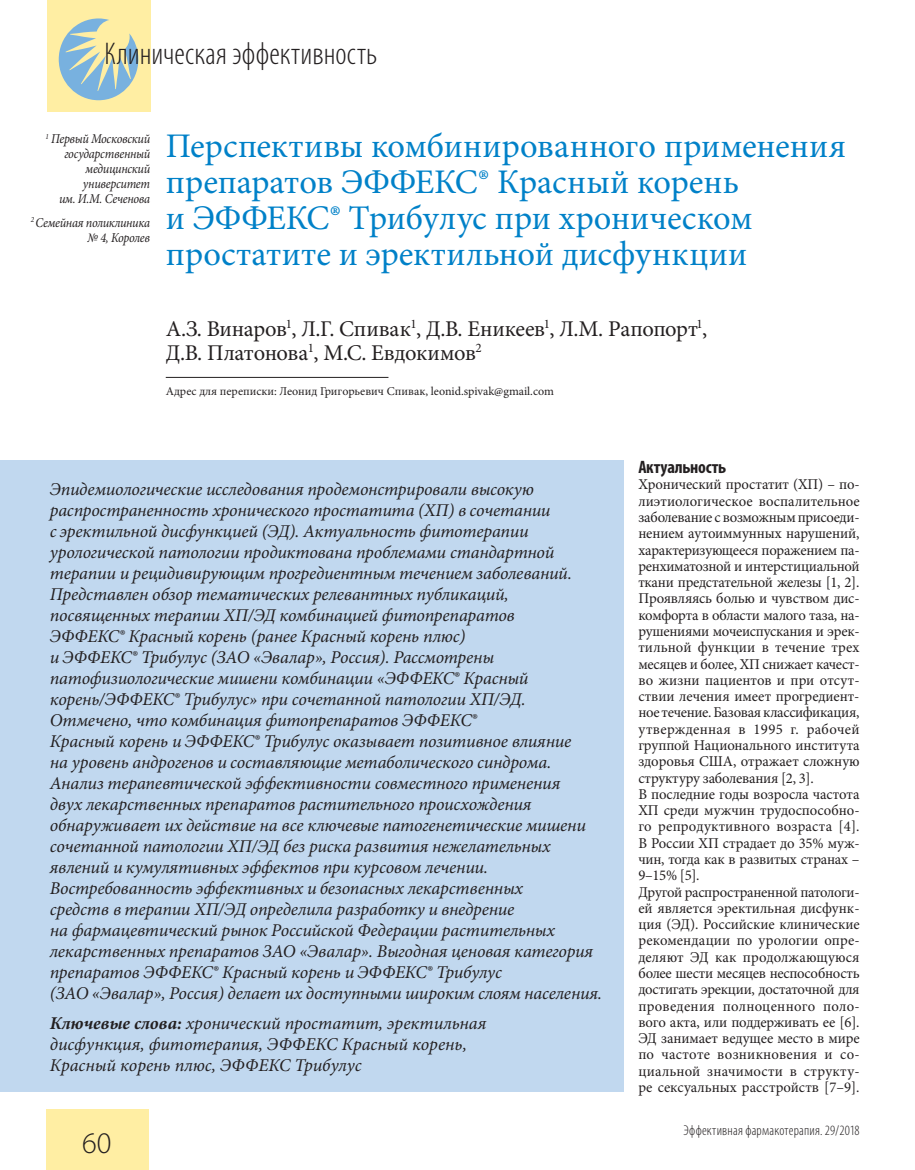
<style>
.page{position:relative;width:915px;height:1170px;background:#fff}
.page>*{position:absolute;margin:0;border:0;box-sizing:border-box;transform-origin:0 0}
.t1{font:34.5px/36px "Minion Pro";color:#0081c8}
.t2{font:300 condensed 31.5px "Myriad Pro";letter-spacing:.01em;color:#231f20}
.t3{font:300 30px "Myriad Pro";color:#231f20}
.t4{font:22.5px/24px "Minion Pro";letter-spacing:-.015em;color:#231f20}
.t5{font:italic 18px/21px "Minion Pro";letter-spacing:-.01em;color:#231f20}
.t6{font:700 condensed 18px "Myriad Pro";letter-spacing:-.015em;color:#231f20}
.t7{font:15px/16.2px "Minion Pro";letter-spacing:-.005em;color:#231f20}
.t8{font:300 condensed 14.25px "Myriad Pro";letter-spacing:.015em;color:#231f20}
.t9{font:italic 13.5px/15px "Minion Pro";letter-spacing:-.02em;color:#231f20;text-align:right;scale:.9 1}
.t10{font:12px "Minion Pro";color:#231f20}
.s1{font-weight:700}
</style>
<div class="page">
<div style="left:47px;top:1108px;width:102px;height:61px;background:#ffeea3"></div>
<div style="left:47px;top:0;width:103px;height:112px;background:#ffeea3"></div>
<svg style="left:59px;top:18px;width:79px;height:82px"></svg>
<hr style="left:166px;top:377px;width:222px;height:1px;background:#231f20">
<div style="left:0;top:460px;width:623px;height:631px;background:#c1d8ef"></div>
<h2 class="t2" style="left:104px;top:35px;width:274px">Клиническая эффективность</h2>
<p class="t9" style="left:46px;top:131px;width:118px"><sup>1</sup> Первый Московский государственный медицинский университет<br>им. И.М. Сеченова</p>
<p class="t9" style="left:31px;top:215px;width:134px"><sup>2</sup> Семейная поликлиника № 4, Королев</p>
<h1 class="t1" style="left:166px;top:128px;width:681px">Перспективы комбинированного применения препаратов ЭФФЕКС® Красный корень<br>и ЭФФЕКС® Трибулус при хроническом простатите и эректильной дисфункции</h1>
<p class="t4" style="left:166px;top:317px;width:543px">А.З. Винаров<sup>1</sup>, Л.Г. Спивак<sup>1</sup>, Д.В. Еникеев<sup>1</sup>, Л.М. Рапопорт<sup>1</sup>,<br>Д.В. Платонова<sup>1</sup>, М.С. Евдокимов<sup>2</sup></p>
<p class="t10" style="left:166px;top:383px;width:389px">Адрес для переписки: Леонид Григорьевич Спивак, leonid.spivak@gmail.com</p>
<p class="t5" style="left:50px;top:478px;width:553px">Эпидемиологические исследования продемонстрировали высокую распространенность хронического простатита (ХП) в сочетании<br>с эректильной дисфункцией (ЭД). Актуальность фитотерапии урологической патологии продиктована проблемами стандартной терапии и рецидивирующим прогредиентным течением заболеваний.<br>Представлен обзор тематических релевантных публикаций, посвященных терапии ХП/ЭД комбинацией фитопрепаратов<br>ЭФФЕКС® Красный корень (ранее Красный корень плюс)<br>и ЭФФЕКС® Трибулус (ЗАО «Эвалар», Россия). Рассмотрены патофизиологические мишени комбинации «ЭФФЕКС® Красный корень/ЭФФЕКС® Трибулус» при сочетанной патологии ХП/ЭД.<br>Отмечено, что комбинация фитопрепаратов ЭФФЕКС®<br>Красный корень и ЭФФЕКС® Трибулус оказывает позитивное влияние<br>на уровень андрогенов и составляющие метаболического синдрома.<br>Анализ терапевтической эффективности совместного применения<br>двух лекарственных препаратов растительного происхождения обнаруживает их действие на все ключевые патогенетические мишени сочетанной патологии ХП/ЭД без риска развития нежелательных явлений и кумулятивных эффектов при курсовом лечении.<br>Востребованность эффективных и безопасных лекарственных<br>средств в терапии ХП/ЭД определила разработку и внедрение<br>на фармацевтический рынок Российской Федерации растительных лекарственных препаратов ЗАО «Эвалар». Выгодная ценовая категория препаратов ЭФФЕКС® Красный корень и ЭФФЕКС® Трибулус<br>(ЗАО «Эвалар», Россия) делает их доступными широким слоям населения.</p>
<p class="t5" style="left:50px;top:1012px;width:438px"><span class="s1">Ключевые слова:</span> хронический простатит, эректильная дисфункция, фитотерапия, ЭФФЕКС Красный корень,<br>Красный корень плюс, ЭФФЕКС Трибулус</p>
<h3 class="t3" style="left:82px;top:1125px;width:31px">60</h3>
<p class="t6" style="left:638px;top:456px;width:89px">Актуальность</p>
<p class="t7" style="left:638px;top:476px;width:223px">Хронический простатит (ХП) – по&shy;лиэтиологическое воспалительное заболевание с возможным присоеди&shy;нением аутоиммунных нарушений, характеризующееся поражением па&shy;ренхиматозной и интерстициальной ткани предстательной железы [1, 2].<br>Проявляясь болью и чувством дис&shy;комфорта в области малого таза, на&shy;рушениями мочеиспускания и эрек&shy;тильной функции в течение трех месяцев и более, ХП снижает качест&shy;во жизни пациентов и при отсут&shy;ствии лечения имеет прогредиент&shy;ное течение. Базовая классификация, утвержденная в 1995 г. рабочей группой Национального института здоровья США, отражает сложную структуру заболевания [2, 3].<br>В последние годы возросла частота<br>ХП среди мужчин трудоспособно&shy;го репродуктивного возраста [4].<br>В России ХП страдает до 35% муж&shy;чин, тогда как в развитых странах –<br>9–15% [5].<br>Другой распространенной патологи&shy;ей является эректильная дисфунк&shy;ция (ЭД). Российские клинические рекомендации по урологии опре&shy;деляют ЭД как продолжающуюся более шести месяцев неспособность достигать эрекции, достаточной для проведения полноценного поло&shy;вого акта, или поддерживать ее [6].<br>ЭД занимает ведущее место в мире по частоте возникновения и со&shy;циальной значимости в структу&shy;ре сексуальных расстройств [7–9].</p>
<p class="t8" style="left:683px;top:1121px;width:177px">Эффективная фармакотерапия. 29/2018</p>
</div>
